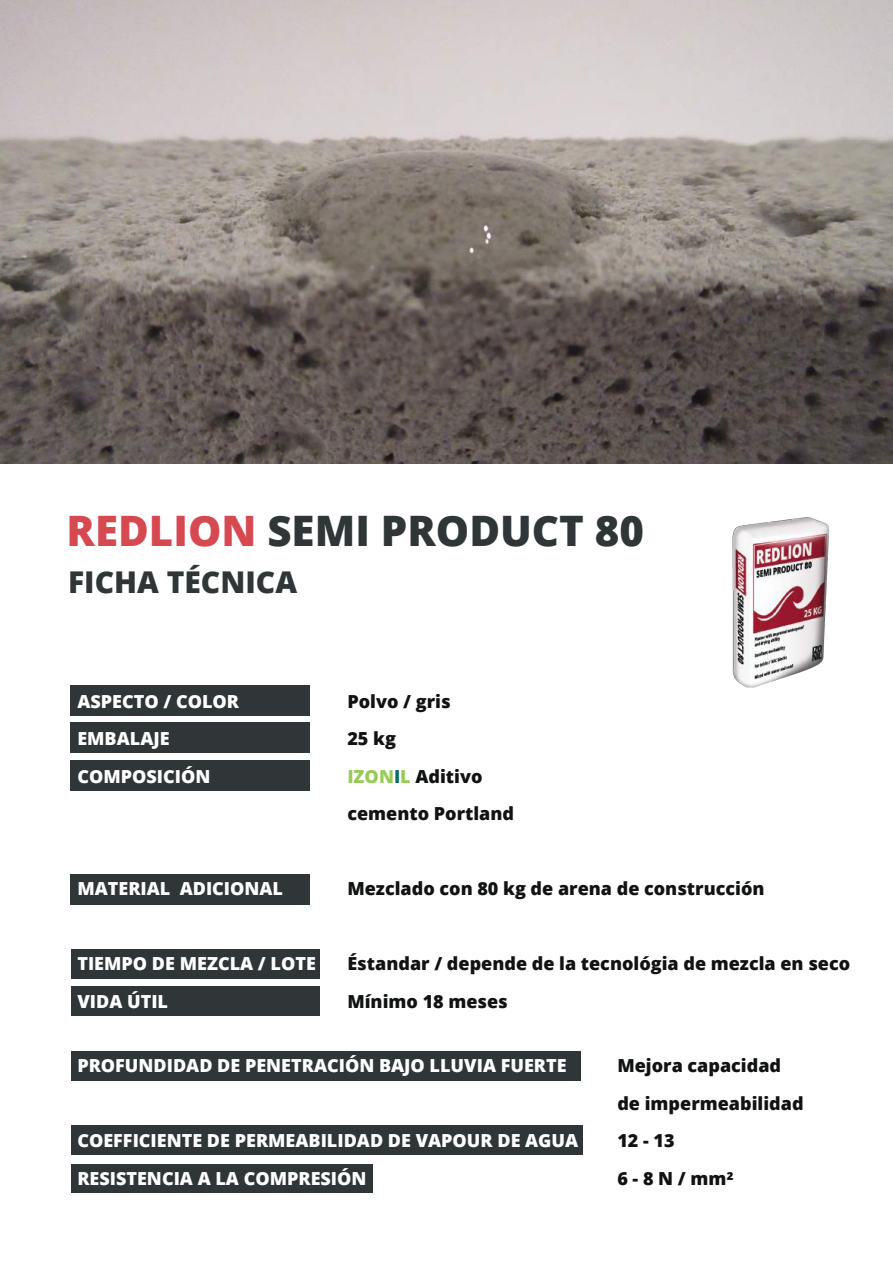
<style>
.page{position:relative;width:893px;height:1263px;background:#fff}
.page>*{position:absolute;margin:0;border:0;box-sizing:border-box;transform-origin:0 0}
.t1{font:800 42px "Open Sans";color:#303637}
.t2{font:800 30px "Open Sans";color:#303637}
.t3{font:800 18px "Open Sans";color:#fff}
.t4{font:800 18px/37.5px "Open Sans";color:#111212}
.s1{color:#d64951}
.s2{color:#97cb57}
.s3{color:#096968}
</style>
<div class="page">
<div style="left:70px;top:874px;width:239px;height:31px;background:#303637"></div>
<img style="left:732px;top:517px;width:98px;height:171px">
<div style="left:70px;top:685px;width:239px;height:31px;background:#303637"></div>
<div style="left:71px;top:1125px;width:511px;height:30px;background:#303637"></div>
<div style="left:71px;top:986px;width:249px;height:30px;background:#303637"></div>
<div style="left:70px;top:760px;width:239px;height:31px;background:#303637"></div>
<div style="left:70px;top:723px;width:239px;height:30px;background:#303637"></div>
<div style="left:71px;top:1051px;width:509px;height:29px;background:#303637"></div>
<div style="left:71px;top:949px;width:249px;height:29px;background:#303637"></div>
<div style="left:71px;top:1164px;width:301px;height:29px;background:#303637"></div>
<img style="left:0;top:0;width:893px;height:464px">
<h1 class="t1" style="left:67px;top:498px;width:579px"><span class="s1">REDLION</span> SEMI PRODUCT 80</h1>
<h2 class="t2" style="left:68px;top:559px;width:231px">FICHA TÉCNICA</h2>
<p class="t3" style="left:77px;top:687px;width:163px">ASPECTO / COLOR</p>
<p class="t4" style="left:347px;top:681px;width:105px">Polvo / gris</p>
<p class="t3" style="left:77px;top:725px;width:94px">EMBALAJE</p>
<p class="t4" style="left:347px;top:719px;width:50px">25 kg</p>
<p class="t3" style="left:77px;top:762px;width:135px">COMPOSICIÓN</p>
<p class="t4" style="left:347px;top:756px;width:168px"><span class="s2">IZON</span><span class="s3">I</span><span class="s2">L</span> Aditivo cemento Portland</p>
<p class="t3" style="left:77px;top:875px;width:207px">MATERIAL ADICIONAL</p>
<p class="t4" style="left:347px;top:869px;width:419px">Mezclado con 80 kg de arena de construcción</p>
<p class="t3" style="left:77px;top:950px;width:240px">TIEMPO DE MEZCLA / LOTE</p>
<p class="t4" style="left:347px;top:944px;width:504px">Éstandar / depende de la tecnológia de mezcla en seco</p>
<p class="t3" style="left:77px;top:987px;width:92px">VIDA ÚTIL</p>
<p class="t4" style="left:347px;top:981px;width:162px">Mínimo 18 meses</p>
<p class="t3" style="left:77px;top:1052px;width:491px">PROFUNDIDAD DE PENETRACIÓN BAJO LLUVIA FUERTE</p>
<p class="t4" style="left:617px;top:1046px;width:188px">Mejora capacidad de impermeabilidad</p>
<p class="t3" style="left:77px;top:1127px;width:502px">COEFFICIENTE DE PERMEABILIDAD DE VAPOUR DE AGUA</p>
<p class="t4" style="left:617px;top:1121px;width:59px">12 - 13</p>
<p class="t3" style="left:77px;top:1164px;width:291px">RESISTENCIA A LA COMPRESIÓN</p>
<p class="t4" style="left:617px;top:1158px;width:118px">6 - 8 N / mm²</p>
</div>
